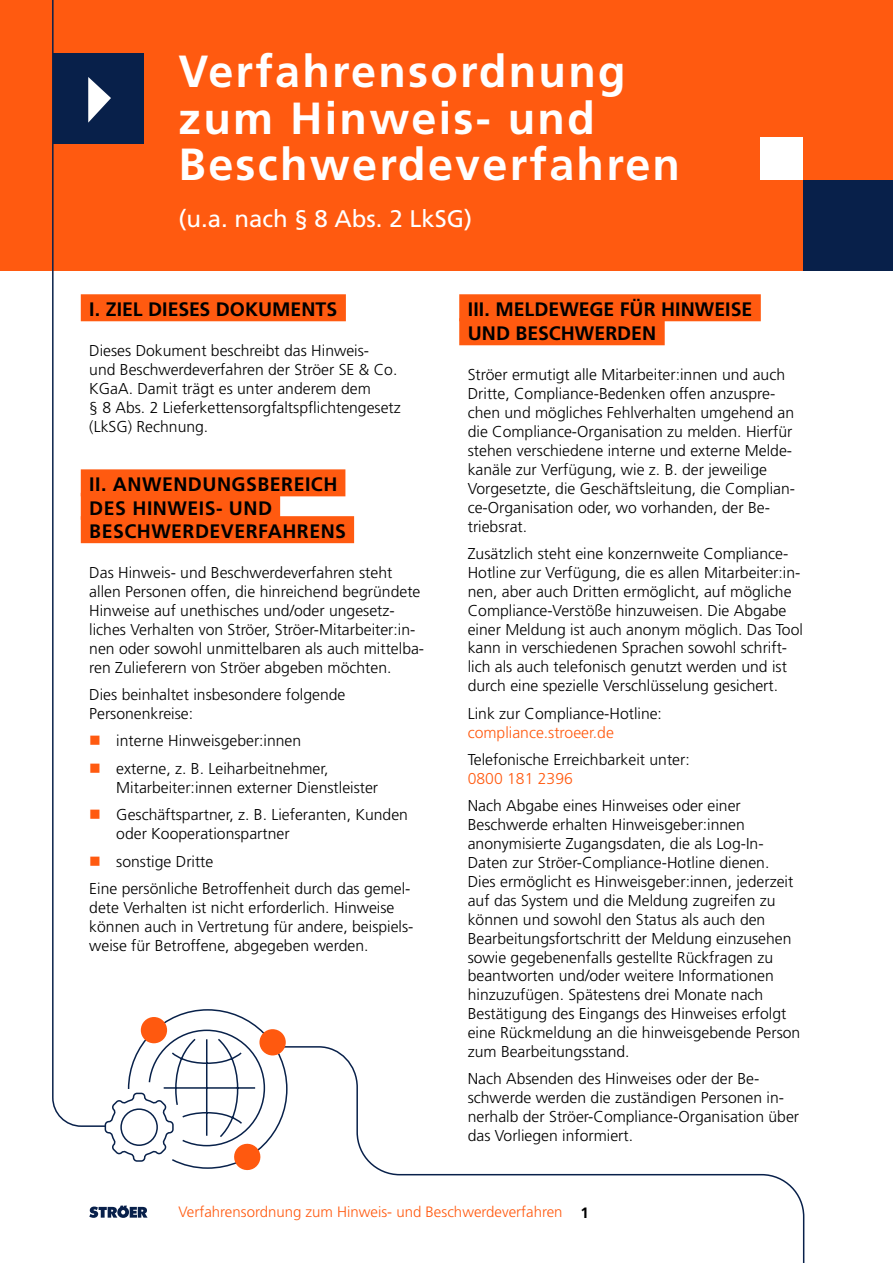
<style>
.page{position:relative;width:893px;height:1263px;background:#fff}
.page>*{position:absolute;margin:0;border:0;box-sizing:border-box;transform-origin:0 0}
.Sube_heading_1{font:700 45px/46.5px "Frutiger LT Std";letter-spacing:.05em;color:#fff}
.Sube_heading_1-2{font:24px "Frutiger LT Std";color:#fff}
.Sub_heading_highligh{font:700 19.5px "Frutiger LT Std";letter-spacing:.01em;color:#000}
.t1{font:300 15.75px/18.9px "Frutiger LT Std";color:#000}
.t2{font:300 15px "Frutiger LT Std";color:#ff5a10}
.s1{color:#ff5a10}
.s2{font-weight:700;color:#000}
</style>
<div class="page">
<div style="left:0;top:0;width:893px;height:271px;background:#ff5a10"></div>
<div style="left:760px;top:138px;width:43px;height:42px;background:#fff"></div>
<svg style="left:89px;top:1205px;width:59px;height:13px"></svg>
<div style="left:53px;top:54px;width:90px;height:90px;background:#08204a"></div>
<svg style="left:52px;top:0;width:64px;height:1127px"></svg>
<div style="left:803px;top:180px;width:90px;height:91px;background:#08204a"></div>
<div style="left:81px;top:294px;width:265px;height:27px;background:#ff5a10"></div>
<div style="left:81px;top:469px;width:264px;height:27px;background:#ff5a10"></div>
<div style="left:81px;top:493px;width:199px;height:27px;background:#ff5a10"></div>
<div style="left:81px;top:516px;width:273px;height:27px;background:#ff5a10"></div>
<div style="left:459px;top:294px;width:302px;height:27px;background:#ff5a10"></div>
<div style="left:459px;top:318px;width:206px;height:27px;background:#ff5a10"></div>
<svg style="left:288px;top:1046px;width:517px;height:217px"></svg>
<svg style="left:104px;top:1008px;width:184px;height:163px"></svg>
<svg style="left:91px;top:736px;width:9px;height:9px"></svg>
<svg style="left:91px;top:763px;width:9px;height:10px"></svg>
<svg style="left:91px;top:810px;width:9px;height:9px"></svg>
<svg style="left:91px;top:856px;width:9px;height:9px"></svg>
<p class="Sube_heading_1" style="left:179px;top:49px;width:503px">Verfahrensordnung zum Hinweis- und<br>Beschwerdeverfahren</p>
<p class="Sube_heading_1-2" style="left:179px;top:204px;width:295px">(u.a. nach § 8 Abs. 2 LkSG)</p>
<p class="Sub_heading_highligh" style="left:89px;top:298px;width:250px">I. ZIEL DIESES DOKUMENTS</p>
<p class="t1" style="left:89px;top:342px;width:313px">Dieses Dokument beschreibt das Hinweis-<br>und Beschwerdeverfahren der Ströer SE &amp; Co.<br>KGaA. Damit trägt es unter anderem dem<br>§ 8 Abs. 2 Lieferkettensorgfaltspflichtengesetz (LkSG) Rechnung.</p>
<p class="Sub_heading_highligh" style="left:89px;top:473px;width:250px">II. ANWENDUNGSBEREICH</p>
<p class="Sub_heading_highligh" style="left:89px;top:496px;width:184px">DES HINWEIS- UND</p>
<p class="Sub_heading_highligh" style="left:89px;top:520px;width:258px">BESCHWERDEVERFAHRENS</p>
<p class="t1" style="left:89px;top:564px;width:336px">Das Hinweis- und Beschwerdeverfahren steht allen Personen offen, die hinreichend begründete Hinweise auf unethisches und/oder ungesetz&shy;liches Verhalten von Ströer, Ströer-Mitarbeiter:in&shy;nen oder sowohl unmittelbaren als auch mittelba&shy;ren Zulieferern von Ströer abgeben möchten.</p>
<p class="t1" style="left:89px;top:685px;width:258px">Dies beinhaltet insbesondere folgende<br>Personenkreise:</p>
<p class="t1" style="left:116px;top:732px;width:186px">interne Hinweisgeber:innen</p>
<p class="t1" style="left:116px;top:759px;width:263px">externe, z. B. Leiharbeitnehmer,<br>Mitarbeiter:innen externer Dienstleister</p>
<p class="t1" style="left:116px;top:805px;width:293px">Geschäftspartner, z. B. Lieferanten, Kunden oder Kooperationspartner</p>
<p class="t1" style="left:116px;top:852px;width:99px">sonstige Dritte</p>
<p class="t1" style="left:89px;top:879px;width:326px">Eine persönliche Betroffenheit durch das gemel&shy;dete Verhalten ist nicht erforderlich. Hinweise können auch in Vertretung für andere, beispiels&shy;weise für Betroffene, abgegeben werden.</p>
<p class="Sub_heading_highligh" style="left:468px;top:298px;width:286px">III. MELDEWEGE FÜR HINWEISE</p>
<p class="Sub_heading_highligh" style="left:468px;top:322px;width:190px">UND BESCHWERDEN</p>
<p class="t1" style="left:468px;top:366px;width:329px">Ströer ermutigt alle Mitarbeiter:innen und auch Dritte, Compliance-Bedenken offen anzuspre&shy;chen und mögliches Fehlverhalten umgehend an die Compliance-Organisation zu melden. Hierfür stehen verschiedene interne und externe Melde&shy;kanäle zur Verfügung, wie z. B. der jeweilige Vorgesetzte, die Geschäftsleitung, die Complian&shy;ce-Organisation oder, wo vorhanden, der Be&shy;triebsrat.</p>
<p class="t1" style="left:468px;top:544px;width:337px">Zusätzlich steht eine konzernweite Compliance-Hotline zur Verfügung, die es allen Mitarbeiter:in&shy;nen, aber auch Dritten ermöglicht, auf mögliche Compliance-Verstöße hinzuweisen. Die Abgabe einer Meldung ist auch anonym möglich. Das Tool kann in verschiedenen Sprachen sowohl schrift&shy;lich als auch telefonisch genutzt werden und ist durch eine spezielle Verschlüsselung gesichert.</p>
<p class="t1" style="left:468px;top:704px;width:196px">Link zur Compliance-Hotline: <span class="s1">compliance.stroeer.de</span></p>
<p class="t1" style="left:468px;top:750px;width:223px">Telefonische Erreichbarkeit unter:<br><span class="s1">0800 181 2396</span></p>
<p class="t1" style="left:468px;top:797px;width:334px">Nach Abgabe eines Hinweises oder einer Beschwerde erhalten Hinweisgeber:innen anonymisierte Zugangsdaten, die als Log-In-Daten zur Ströer-Compliance-Hotline dienen.<br>Dies ermöglicht es Hinweisgeber:innen, jederzeit auf das System und die Meldung zugreifen zu können und sowohl den Status als auch den Bearbeitungsfortschritt der Meldung einzusehen sowie gegebenenfalls gestellte Rückfragen zu beantworten und/oder weitere Informationen hinzuzufügen. Spätestens drei Monate nach Bestätigung des Eingangs des Hinweises erfolgt eine Rückmeldung an die hinweisgebende Person zum Bearbeitungsstand.</p>
<p class="t1" style="left:468px;top:1070px;width:333px">Nach Absenden des Hinweises oder der Be&shy;schwerde werden die zuständigen Personen in&shy;nerhalb der Ströer-Compliance-Organisation über das Vorliegen informiert.</p>
<p class="t2" style="left:179px;top:1203px;width:412px">Verfahrensordnung zum Hinweis- und Beschwerdeverfahren <span class="s2">1</span></p>
</div>
